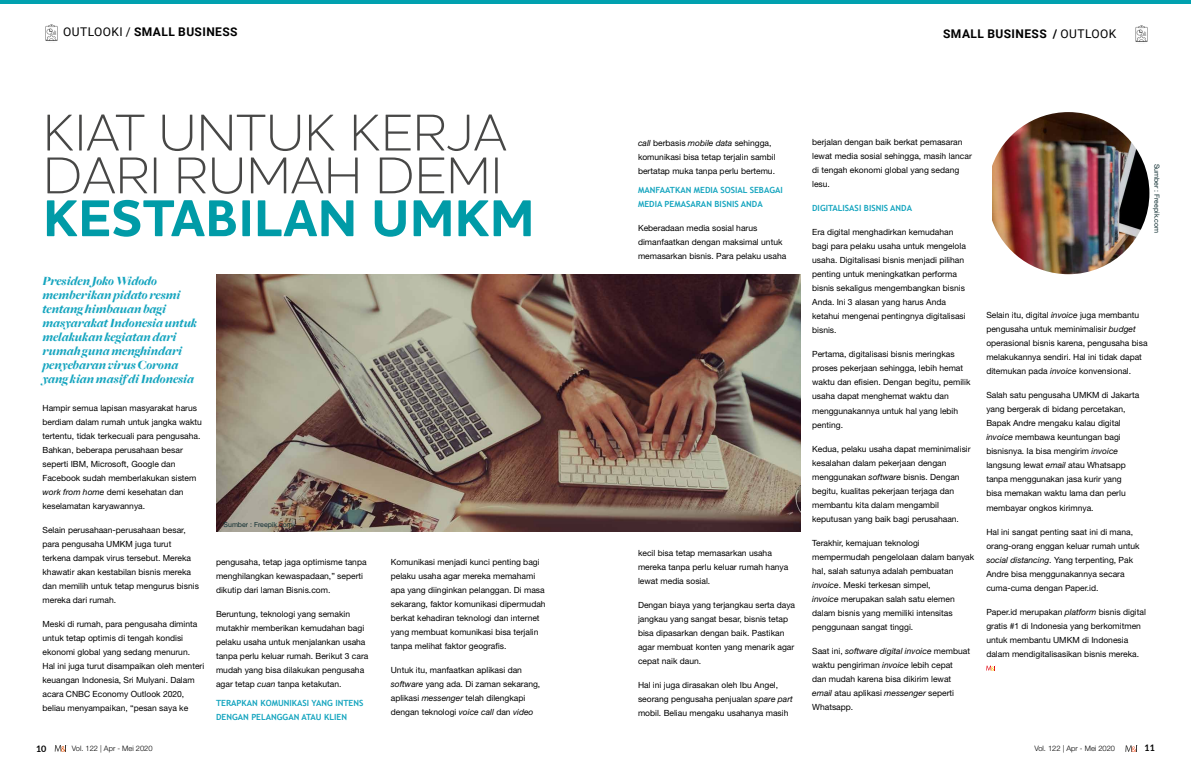
<style>
.page{position:relative;width:1191px;height:766px;background:#fff}
.page>*{position:absolute;margin:0;border:0;box-sizing:border-box;transform-origin:0 0}
.t1{font:300 52.6px/42.8px "Houschka Alt Pro";letter-spacing:.015em;color:#474746}
.t2{font:700 52.6px "Houschka Alt Pro";letter-spacing:.015em;color:#009ba7}
.t3{font:italic 900 13px/14px "Freight Big";color:#16a5bf}
.t4{font:700 12px "Roboto";letter-spacing:.035em;color:#000}
.t5{font:700 9px "Lato";color:#000}
.t6{font:8.5px/14px "Helvetica Neue LT Std";color:#000}
.t7{font:700 8.5px/14px "Trebuchet MS";color:#16a5bf}
.t8{font:300 7.5px "Helvetica Neue LT Std";color:#000}
.t9{font:7px "Helvetica Neue LT Std";color:#123033}
.s1{font-weight:400}
.s2{font-style:italic}
</style>
<div class="page">
<svg style="left:55px;top:745px;width:12px;height:6px"></svg>
<svg style="left:1125px;top:745px;width:13px;height:6px"></svg>
<img style="left:217px;top:274px;width:583px;height:257px">
<svg style="left:986px;top:665px;width:10px;height:5px"></svg>
<img style="left:992px;top:112px;width:157px;height:162px">
<hr style="left:0;top:0;width:1191px;height:4px;background:#00a1af">
<img style="left:45px;top:24px;width:13px;height:17px">
<img style="left:1135px;top:25px;width:13px;height:17px">
<h3 class="t4" style="left:63px;top:23px;width:176px"><span class="s1">OUTLOOKI /</span> SMALL BUSINESS</h3>
<h3 class="t4" style="left:943px;top:26px;width:175px">SMALL BUSINESS / <span class="s1">OUTLOOK</span></h3>
<h1 class="t1" style="left:43px;top:110px;width:464px">KIAT UNTUK KERJA<br>DARI RU MAH DEMI</h1>
<h1 class="t2" style="left:43px;top:184px;width:492px">KESTABILAN UMKM</h1>
<h2 class="t3" style="left:43px;top:274px;width:156px">Presiden Joko Widodo memberikan pidato resmi tentang himbauan bagi masyarakat Indonesia untuk melakukan kegiatan dari rumah guna menghindari penyebaran virus Corona yang kian masif di Indonesia</h2>
<p class="t6" style="left:43px;top:400px;width:161px">H ampir semua lapisan masyarakat harus berdiam dalam rumah untuk jangka waktu tertentu, tidak terkecuali para pengusaha.<br>Bahkan, beberapa perusahaan besar seperti IBM, Microsoft, Google dan Facebook sudah memberlakukan sistem <span class="s2">work from home</span> demi kesehatan dan keselamatan karyawannya.</p>
<p class="t6" style="left:43px;top:522px;width:158px">Selain perusahaan-perusahaan besar, para pengusaha UMKM juga turut terkena dampak virus tersebut. Mereka khawatir akan kestabilan bisnis mereka dan memilih untuk tetap mengurus bisnis mereka dari rumah.</p>
<p class="t6" style="left:43px;top:616px;width:163px">Meski di rumah, para pengusaha diminta untuk tetap optimis di tengah kondisi ekonomi global yang sedang menurun.<br>Hal ini juga turut disampaikan oleh menteri keuangan Indonesia, Sri Mulyani. Dalam acara CNBC Economy Outlook 2020, beliau menyampaikan, “pesan saya ke</p>
<p class="t9" style="left:224px;top:520px;width:71px">Sumber : Freepik.com</p>
<p class="t6" style="left:216px;top:554px;width:152px">pengusaha, tetap jaga optimisme tanpa menghilangkan kewaspadaan,” seperti dikutip dari laman Bisnis.com.</p>
<p class="t6" style="left:216px;top:606px;width:154px">Beruntung, teknologi yang semakin mutakhir memberikan kemudahan bagi pelaku usaha untuk menjalankan usaha tanpa perlu keluar rumah. Berikut 3 cara mudah yang bisa dilakukan pengusaha agar tetap <span class="s2">cuan</span> tanpa ketakutan.</p>
<p class="t7" style="left:216px;top:695px;width:149px">TERAPKAN KOMUNIKASI YANG INTENS<br>DENGAN PELANGGAN ATAU KLIEN</p>
<p class="t6" style="left:391px;top:554px;width:156px">Komunikasi menjadi kunci penting bagi pelaku usaha agar mereka memahami apa yang diinginkan pelanggan. Di masa sekarang, faktor komunikasi dipermudah berkat kehadiran teknologi dan internet yang membuat komunikasi bisa terjalin tanpa melihat faktor geografis.</p>
<p class="t6" style="left:391px;top:662px;width:151px">Untuk itu, manfaatkan aplikasi dan <span class="s2">software</span> yang ada. Di zaman sekarang, aplikasi <span class="s2">messenger</span> telah dilengkapi dengan teknologi <span class="s2">voice call</span> dan <span class="s2">video</span></p>
<p class="t6" style="left:638px;top:135px;width:139px"><span class="s2">call</span> berbasis <span class="s2">mobile data</span> sehingga, komunikasi bisa tetap terjalin sambil bertatap muka tanpa perlu bertemu.</p>
<p class="t7" style="left:638px;top:182px;width:146px">MANFAATKAN MEDIA SOSIAL SEBAGAI<br>MEDIA PEMASARAN BISNIS ANDA</p>
<p class="t6" style="left:638px;top:220px;width:150px">Keberadaan media sosial harus dimanfaatkan dengan maksimal untuk memasarkan bisnis. Para pelaku usaha</p>
<p class="t6" style="left:638px;top:545px;width:152px">kecil bisa tetap memasarkan usaha mereka tanpa perlu keluar rumah hanya lewat media sosial.</p>
<p class="t6" style="left:638px;top:597px;width:159px">Dengan biaya yang terjangkau serta daya jangkau yang sangat besar, bisnis tetap bisa dipasarkan dengan baik. Pastikan agar membuat konten yang menarik agar cepat naik daun.</p>
<p class="t6" style="left:638px;top:677px;width:156px">Hal ini juga dirasakan oleh Ibu Angel, seorang pengusaha penjualan <span class="s2">spare part </span>mobil. Beliau mengaku usahanya masih</p>
<p class="t6" style="left:812px;top:135px;width:161px">berjalan dengan baik berkat pemasaran lewat media sosial sehingga, masih lancar di tengah ekonomi global yang sedang lesu.</p>
<p class="t7" style="left:812px;top:201px;width:101px">DIGITALISASI BISNIS ANDA</p>
<p class="t6" style="left:812px;top:225px;width:155px">Era digital menghadirkan kemudahan bagi para pelaku usaha untuk mengelola usaha. Digitalisasi bisnis menjadi pilihan penting untuk meningkatkan performa bisnis sekaligus mengembangkan bisnis Anda. Ini 3 alasan yang harus Anda ketahui mengenai pentingnya digitalisasi bisnis.</p>
<p class="t6" style="left:812px;top:347px;width:160px">Pertama, digitalisasi bisnis meringkas proses pekerjaan sehingga, lebih hemat waktu dan efisien. Dengan begitu, pemilik usaha dapat menghemat waktu dan menggunakannya untuk hal yang lebih penting.</p>
<p class="t6" style="left:812px;top:441px;width:160px">Kedua, pelaku usaha dapat meminimalisir kesalahan dalam pekerjaan dengan menggunakan <span class="s2">software</span> bisnis. Dengan begitu, kualitas pekerjaan terjaga dan membantu kita dalam mengambil keputusan yang baik bagi perusahaan.</p>
<p class="t6" style="left:812px;top:535px;width:164px">Terakhir, kemajuan teknologi mempermudah pengelolaan dalam banyak hal, salah satunya adalah pembuatan <span class="s2">invoice</span>. Meski terkesan simpel,<br><span class="s2">invoice</span> merupakan salah satu elemen dalam bisnis yang memiliki intensitas penggunaan sangat tinggi.</p>
<p class="t6" style="left:812px;top:643px;width:159px">Saat ini, <span class="s2">software digital invoice</span> membuat waktu pengiriman <span class="s2">invoice</span> lebih cepat<br>dan mudah karena bisa dikirim lewat <span class="s2">email</span> atau aplikasi <span class="s2">messenger</span> seperti Whatsapp.</p>
<p class="t9" style="left:1161px;top:163px;width:71px;rotate:90deg">Sumber : Freepik.com</p>
<p class="t6" style="left:986px;top:308px;width:163px">Selain itu, digital <span class="s2">invoice</span> juga membantu pengusaha untuk meminimalisir <span class="s2">budget </span>operasional bisnis karena, pengusaha bisa melakukannya sendiri. Hal ini tidak dapat ditemukan pada <span class="s2">invoice</span> konvensional.</p>
<p class="t6" style="left:986px;top:388px;width:154px">Salah satu pengusaha UMKM di Jakarta yang bergerak di bidang percetakan, Bapak Andre mengaku kalau digital <span class="s2">invoice</span> membawa keuntungan bagi bisnisnya. Ia bisa mengirim <span class="s2">invoice </span>langsung lewat <span class="s2">email</span> atau Whatsapp tanpa menggunakan jasa kurir yang bisa memakan waktu lama dan perlu membayar ongkos kirimnya.</p>
<p class="t6" style="left:986px;top:524px;width:155px">Hal ini sangat penting saat ini di mana, orang-orang enggan keluar rumah untuk <span class="s2">social distancing</span>. Yang terpenting, Pak Andre bisa menggunakannya secara cuma-cuma dengan Paper.id.</p>
<p class="t6" style="left:986px;top:604px;width:161px">Paper.id merupakan <span class="s2">platform</span> bisnis digital gratis #1 di Indonesia yang berkomitmen untuk membantu UMKM di Indonesia dalam mendigitalisasikan bisnis mereka.</p>
<p class="t5" style="left:36px;top:741px;width:12px">10</p>
<p class="t8" style="left:72px;top:743px;width:82px">Vol. 122 | Apr - Mei 2020</p>
<p class="t8" style="left:1034px;top:743px;width:82px">Vol. 122 | Apr - Mei 2020</p>
<p class="t5" style="left:1144px;top:741px;width:12px">11</p>
</div>
